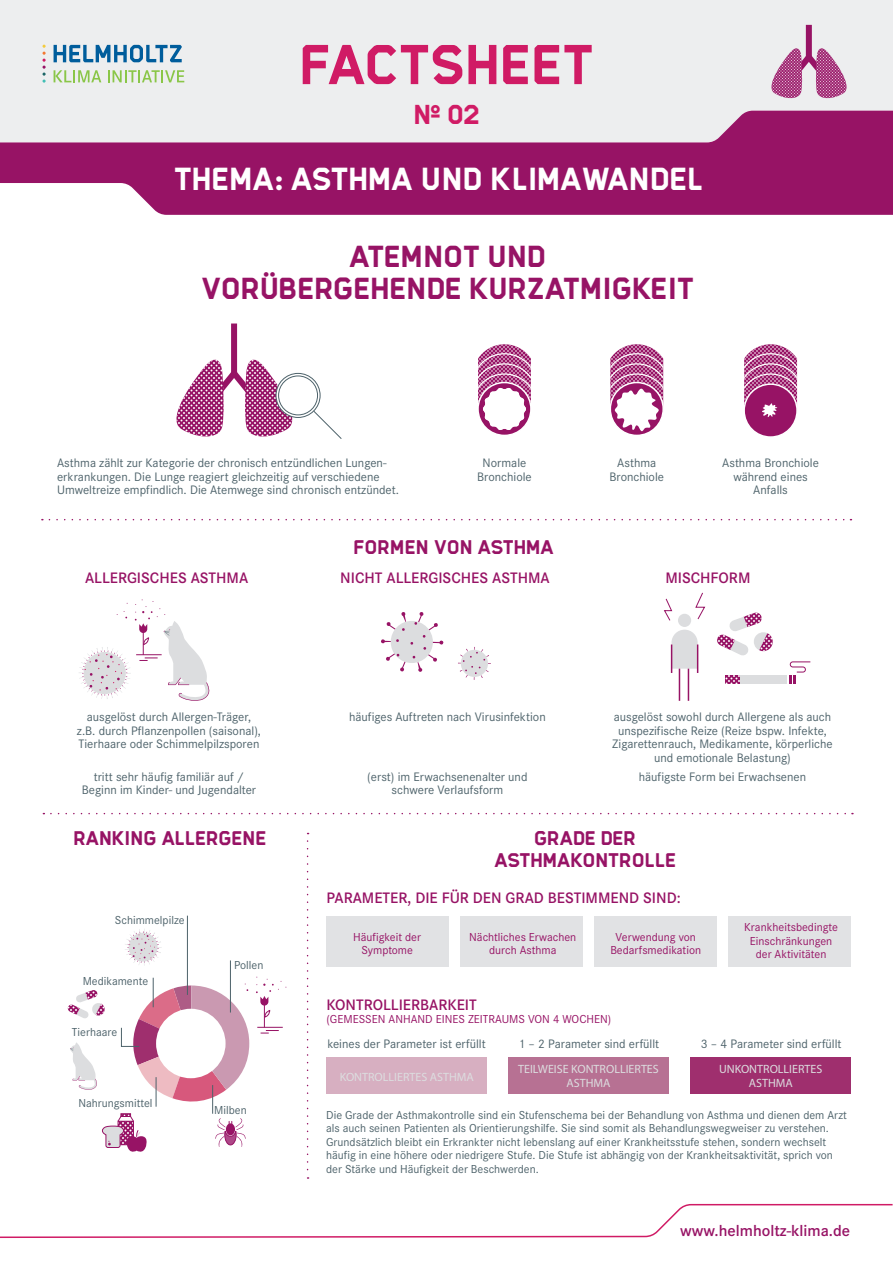
<style>
.page{position:relative;width:893px;height:1263px;background:#fff}
.page>*{position:absolute;margin:0;border:0;box-sizing:border-box;transform-origin:0 0}
.t1{font:700 55.35px "Hermann";letter-spacing:-.005em;color:#d01b65}
.t2{font:700 31.5px "Hermann";color:#fff}
.t3{font:700 30px/31.5px "Hermann";color:#971365;text-align:center}
.t4{font:700 27px "Hermann";color:#d01b65}
.t5{font:700 19.5px/22.5px "Hermann";color:#971365;text-align:center}
.t6{font:600 16.5px "Corporate S";color:#971365}
.t7{font:600 15.75px "Corporate S";color:#971365}
.t8{font:12.75px/13.5px "Corporate S";color:#4d626a;text-align:center}
.t9{font:12px/13.5px "Corporate S";color:#4d626a}
.t10{font:12px/13.5px "Corporate S";color:#971365;text-align:center}
.t11{font:12px/13.5px "Myriad Pro";color:#dcdddf;text-align:center}
</style>
<div class="page">
<div style="left:0;top:0;width:893px;height:111px;background:#edeeef"></div>
<svg style="left:0;top:111px;width:893px;height:104px;background:#b1558e"></svg>
<svg style="left:0;top:1203px;width:893px;height:35px"></svg>
<div style="left:806px;top:25px;width:6px;height:32px;background:#971365"></div>
<svg style="left:763px;top:45px;width:92px;height:55px;background:#ce9ebd"></svg>
<div style="left:79px;top:647px;width:52px;height:52px;border:4px dashed #dcdddf;border-radius:50%"></div>
<svg style="left:79px;top:647px;width:49px;height:51px"></svg>
<div style="left:125px;top:928px;width:37px;height:38px;border:4px dashed #dcdddf;border-radius:50%"></div>
<svg style="left:125px;top:929px;width:35px;height:36px"></svg>
<div style="left:383px;top:613px;width:58px;height:58px;border:12px dashed #971365;border-radius:50%"></div>
<div style="left:391px;top:621px;width:42px;height:42px;background:#dcdddf;border-radius:50%"></div>
<svg style="left:386px;top:622px;width:5px;height:4px"></svg>
<svg style="left:401px;top:612px;width:5px;height:4px"></svg>
<svg style="left:419px;top:612px;width:5px;height:4px"></svg>
<svg style="left:434px;top:623px;width:4px;height:4px"></svg>
<svg style="left:418px;top:668px;width:4px;height:4px"></svg>
<svg style="left:400px;top:667px;width:4px;height:5px"></svg>
<svg style="left:386px;top:657px;width:4px;height:4px"></svg>
<svg style="left:381px;top:639px;width:4px;height:4px"></svg>
<svg style="left:439px;top:640px;width:5px;height:5px"></svg>
<svg style="left:433px;top:657px;width:4px;height:5px"></svg>
<div style="left:458px;top:647px;width:33px;height:33px;border:3px dashed #971365;border-radius:50%"></div>
<div style="left:461px;top:650px;width:27px;height:27px;background:#dcdddf;border-radius:50%"></div>
<svg style="left:463px;top:652px;width:22px;height:22px"></svg>
<svg style="left:671px;top:630px;width:27px;height:43px"></svg>
<hr style="left:679px;top:669px;width:1px;height:32px;background:#971365">
<hr style="left:688px;top:669px;width:1px;height:32px;background:#971365">
<div style="left:678px;top:614px;width:13px;height:13px;background:#dcdddf;border-radius:50%"></div>
<svg style="left:695px;top:592px;width:11px;height:28px"></svg>
<svg style="left:663px;top:598px;width:10px;height:23px"></svg>
<svg style="left:717px;top:612px;width:56px;height:43px"></svg>
<div style="left:740px;top:675px;width:47px;height:9px;background:#dcdddf"></div>
<svg style="left:725px;top:675px;width:15px;height:9px"></svg>
<svg style="left:789px;top:661px;width:22px;height:23px"></svg>
<hr style="left:230px;top:960px;width:1px;height:52px;background:#4d626a">
<hr style="left:187px;top:916px;width:1px;height:79px;background:#4d626a">
<div style="left:326px;top:916px;width:123px;height:51px;background:#e1e2e4"></div>
<div style="left:460px;top:916px;width:123px;height:51px;background:#e1e2e4"></div>
<div style="left:594px;top:916px;width:123px;height:51px;background:#e1e2e4"></div>
<div style="left:729px;top:916px;width:122px;height:51px;background:#e1e2e4"></div>
<div style="left:326px;top:1057px;width:161px;height:36px;background:#d7afc1"></div>
<div style="left:508px;top:1057px;width:161px;height:36px;background:#b77193"></div>
<div style="left:690px;top:1057px;width:161px;height:36px;background:#9f2f6e"></div>
<svg style="left:256px;top:977px;width:30px;height:57px"></svg>
<svg style="left:135px;top:599px;width:74px;height:102px"></svg>
<svg style="left:51px;top:813px;width:802px;height:1px"></svg>
<svg style="left:49px;top:519px;width:802px;height:1px"></svg>
<svg style="left:307px;top:841px;width:2px;height:338px"></svg>
<svg style="left:67px;top:978px;width:182px;height:174px"></svg>
<div style="left:231px;top:323px;width:6px;height:50px;background:#971365"></div>
<svg style="left:176px;top:354px;width:129px;height:83px"></svg>
<svg style="left:313px;top:410px;width:29px;height:29px"></svg>
<svg style="left:276px;top:373px;width:44px;height:44px"></svg>
<div style="left:276px;top:373px;width:44px;height:45px;border:1px solid #4d626a;border-radius:50%"></div>
<div style="left:279px;top:376px;width:39px;height:39px;background:#fff;border-radius:50%"></div>
<div style="left:278px;top:376px;width:40px;height:39px;border:1px solid #4d626a;border-radius:50%"></div>
<div style="left:478px;top:382px;width:53px;height:53px;background:#971365;border-radius:50%"></div>
<div style="left:477px;top:382px;width:55px;height:54px;border:2px solid #fff;border-radius:50%"></div>
<svg style="left:478px;top:344px;width:53px;height:86px"></svg>
<div style="left:610px;top:382px;width:54px;height:54px;border:2px solid #fff;border-radius:50%"></div>
<svg style="left:610px;top:344px;width:53px;height:87px"></svg>
<div style="left:744px;top:384px;width:53px;height:53px;background:#971365;border-radius:50%"></div>
<div style="left:743px;top:383px;width:55px;height:55px;border:2px solid #fff;border-radius:50%"></div>
<svg style="left:744px;top:344px;width:53px;height:73px"></svg>
<svg style="left:43px;top:45px;width:3px;height:38px"></svg>
<svg style="left:54px;top:45px;width:128px;height:17px;background:#7aa8c6"></svg>
<svg style="left:54px;top:70px;width:47px;height:12px"></svg>
<svg style="left:108px;top:70px;width:76px;height:12px"></svg>
<h1 class="t1" style="left:299px;top:34px;width:296px">FACTSHEET</h1>
<h3 class="t4" style="left:414px;top:99px;width:67px">№ 02</h3>
<h2 class="t2" style="left:174px;top:161px;width:531px">THEMA: ASTHMA UND KLIMAWANDEL</h2>
<h3 class="t3" style="left:200px;top:241px;width:495px">ATEMNOT UND<br>VORÜBERGEHENDE KURZATMIGKEIT</h3>
<p class="t8" style="left:57px;top:456px;width:343px;text-align:left">Asthma zählt zur Kategorie der chronisch entzündlichen Lungen&shy;erkrankungen. Die Lunge reagiert gleichzeitig auf verschiedene<br>Umweltreize empfindlich. Die Atemwege sind chronisch entzündet.</p>
<p class="t8" style="left:477px;top:456px;width:56px">Normale<br>Bronchiole</p>
<p class="t8" style="left:609px;top:456px;width:56px">Asthma<br>Bronchiole</p>
<p class="t8" style="left:722px;top:456px;width:98px">Asthma Bronchiole während eines<br>Anfalls</p>
<h3 class="t5" style="left:354px;top:535px;width:202px">FORMEN VON ASTHMA</h3>
<p class="t7" style="left:85px;top:567px;width:165px">ALLERGISCHES ASTHMA</p>
<p class="t7" style="left:340px;top:567px;width:211px">NICHT ALLERGISCHES ASTHMA</p>
<p class="t7" style="left:665px;top:567px;width:87px">MISCHFORM</p>
<p class="t8" style="left:77px;top:710px;width:186px">ausgelöst durch Allergen-Träger, z.B. durch Pflanzenpollen (saisonal),<br>Tierhaare oder Schimmelpilzsporen</p>
<p class="t8" style="left:82px;top:769px;width:176px">tritt sehr häufig familiär auf /<br>Beginn im Kinder- und Jugendalter</p>
<p class="t8" style="left:349px;top:710px;width:198px">häufiges Auftreten nach Virusinfektion</p>
<p class="t8" style="left:367px;top:769px;width:162px">(erst) im Erwachsenenalter und schwere Verlaufsform</p>
<p class="t8" style="left:612px;top:710px;width:222px">ausgelöst sowohl durch Allergene als auch unspezifische Reize (Reize bspw. Infekte, Zigarettenrauch, Medikamente, körperliche und emotionale Belastung)</p>
<p class="t8" style="left:639px;top:769px;width:169px">häufigste Form bei Erwachsenen</p>
<h3 class="t5" style="left:73px;top:827px;width:194px">RANKING ALLERGENE</h3>
<p class="t9" style="left:115px;top:913px;width:71px">Schimmelpilze</p>
<p class="t9" style="left:83px;top:974px;width:67px">Medikamente</p>
<p class="t9" style="left:72px;top:1024px;width:47px">Tierhaare</p>
<p class="t9" style="left:78px;top:1096px;width:76px">Nahrungsmittel</p>
<p class="t9" style="left:234px;top:957px;width:31px">Pollen</p>
<p class="t9" style="left:214px;top:1102px;width:34px">Milben</p>
<h3 class="t5" style="left:494px;top:827px;width:184px">GRADE DER<br>ASTHMAKONTROLLE</h3>
<p class="t7" style="left:327px;top:887px;width:356px">PARAMETER, DIE FÜR DEN GRAD BESTIMMEND SIND:</p>
<p class="t10" style="left:353px;top:929px;width:69px">Häufigkeit der<br>Symptome</p>
<p class="t10" style="left:469px;top:929px;width:108px">Nächtliches Erwachen durch Asthma</p>
<p class="t10" style="left:610px;top:929px;width:92px">Verwendung von<br>Bedarfsmedikation</p>
<p class="t10" style="left:744px;top:920px;width:95px">Krankheitsbedingte<br>Einschränkungen der Aktivitäten</p>
<p class="t7" style="left:327px;top:994px;width:152px">KONTROLLIERBARKEIT</p>
<p class="t10" style="left:327px;top:1012px;width:286px">(GEMESSEN ANHAND EINES ZEITRAUMS VON 4 WOCHEN)</p>
<p class="t8" style="left:327px;top:1037px;width:160px">keines der Parameter ist erfüllt</p>
<p class="t8" style="left:519px;top:1037px;width:142px">1 – 2 Parameter sind erfüllt</p>
<p class="t8" style="left:701px;top:1037px;width:142px">3 – 4 Parameter sind erfüllt</p>
<p class="t11" style="left:340px;top:1070px;width:136px">KONTROLLIERTES ASTHMA</p>
<p class="t11" style="left:518px;top:1062px;width:142px">TEILWEISE KONTROLLIERTES<br>ASTHMA</p>
<p class="t11" style="left:719px;top:1062px;width:105px">UNKONTROLLIERTES<br>ASTHMA</p>
<p class="t9" style="left:326px;top:1107px;width:522px">Die Grade der Asthmakontrolle sind ein Stufenschema bei der Behandlung von Asthma und dienen dem Arzt als auch seinen Patienten als Orientierungshilfe. Sie sind somit als Behandlungswegweiser zu verstehen.<br>Grundsätzlich bleibt ein Erkrankter nicht lebenslang auf einer Krankheitsstufe stehen, sondern wechselt häufig in eine höhere oder niedrigere Stufe. Die Stufe ist abhängig von der Krankheitsaktivität, sprich von der Stärke und Häufigkeit der Beschwerden.</p>
<p class="t6" style="left:680px;top:1219px;width:172px">www.helmholtz-klima.de</p>
</div>
